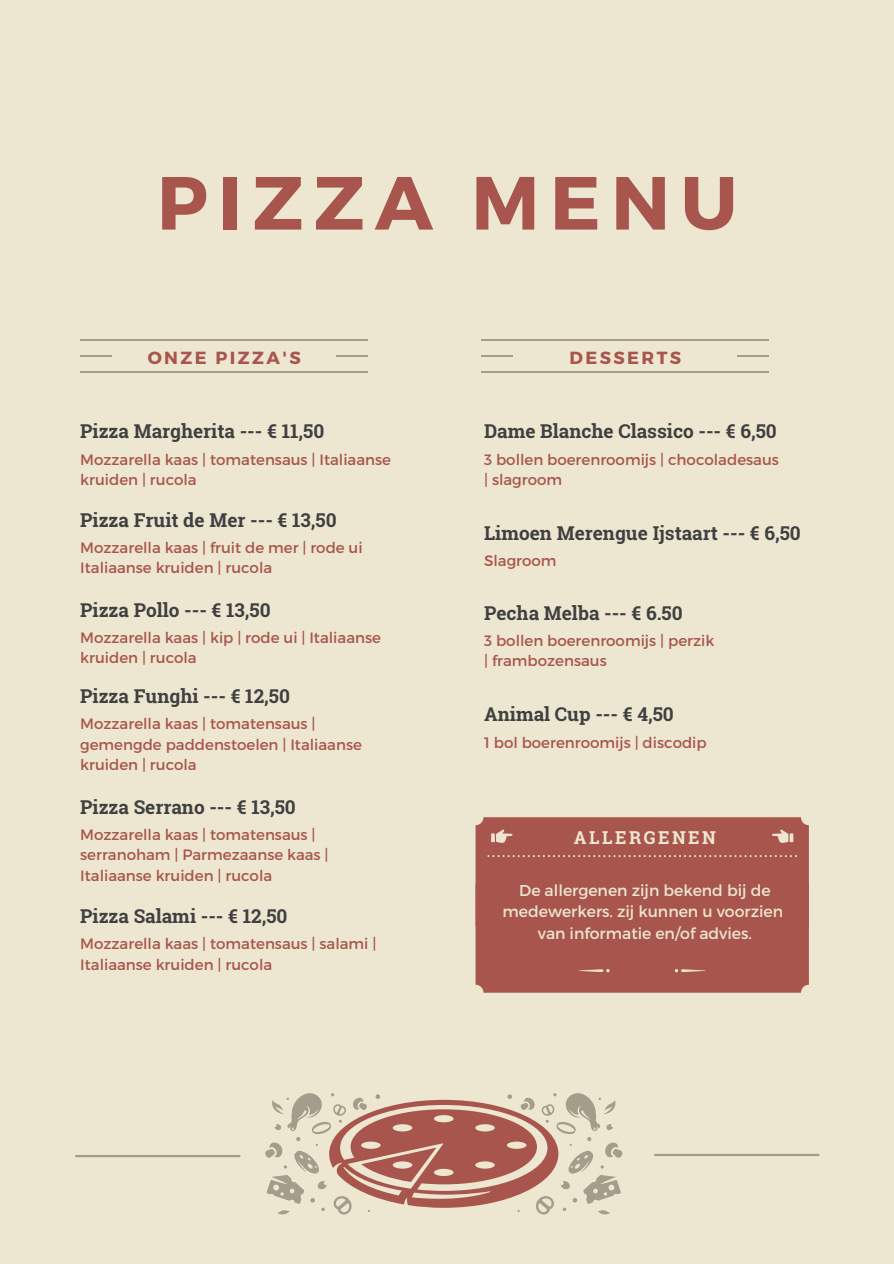
<style>
.page{position:relative;width:894px;height:1264px;background:#fff}
.page>*{position:absolute;margin:0;border:0;box-sizing:border-box;transform-origin:0 0}
.t1{font:700 75px "Montserrat";letter-spacing:.14em;color:#a8564d}
.t2{font:700 19.05px "Roboto Slab";color:#404041}
.t3{font:700 17.85px "Roboto Slab";letter-spacing:.14em;color:#ede6d1}
.t4{font:700 17.55px "Montserrat";letter-spacing:.14em;color:#a8564d}
.t5{font:15.6px/21.5px "Montserrat";color:#ede6d1;text-align:center}
.t6{font:15px/20.2px "Montserrat";color:#a8564d}
</style>
<div class="page">
<div style="left:0;top:0;width:893px;height:1263px;background:#ede6d1"></div>
<div style="left:475px;top:817px;width:333px;height:175px;background:#a8564d"></div>
<hr style="left:76px;top:1154px;width:163px;height:3px;background:#a59d8b">
<svg style="left:265px;top:1093px;width:357px;height:121px"></svg>
<hr style="left:80px;top:355px;width:32px;height:2px;background:#a59d8b">
<hr style="left:335px;top:355px;width:32px;height:2px;background:#a59d8b">
<hr style="left:80px;top:339px;width:287px;height:2px;background:#a59d8b">
<hr style="left:80px;top:371px;width:287px;height:2px;background:#a59d8b">
<hr style="left:654px;top:1153px;width:164px;height:3px;background:#a59d8b">
<hr style="left:481px;top:355px;width:32px;height:2px;background:#a59d8b">
<hr style="left:736px;top:355px;width:32px;height:2px;background:#a59d8b">
<hr style="left:481px;top:339px;width:287px;height:2px;background:#a59d8b">
<hr style="left:481px;top:371px;width:287px;height:2px;background:#a59d8b">
<div style="left:512px;top:875px;width:259px;height:69px;background:#a8564d"></div>
<p class="t1" style="left:157px;top:154px;width:582px">PIZZA MENU</p>
<p class="t4" style="left:148px;top:346px;width:154px">ONZE PIZZA'S</p>
<p class="t2" style="left:80px;top:418px;width:245px">Pizza Margherita --- € 11,50</p>
<p class="t6" style="left:80px;top:448px;width:312px">Mozzarella kaas | tomatensaus | Italiaanse kruiden | rucola</p>
<p class="t2" style="left:80px;top:506px;width:258px">Pizza Fruit de Mer --- € 13,50</p>
<p class="t6" style="left:80px;top:536px;width:284px">Mozzarella kaas | fruit de mer | rode ui<br>Italiaanse kruiden | rucola</p>
<p class="t2" style="left:80px;top:596px;width:192px">Pizza Pollo --- € 13,50</p>
<p class="t6" style="left:80px;top:626px;width:302px">Mozzarella kaas | kip | rode ui | Italiaanse kruiden | rucola</p>
<p class="t2" style="left:80px;top:683px;width:211px">Pizza Funghi --- € 12,50</p>
<p class="t6" style="left:80px;top:713px;width:283px">Mozzarella kaas | tomatensaus | gemengde paddenstoelen | Italiaanse kruiden | rucola</p>
<p class="t2" style="left:80px;top:794px;width:217px">Pizza Serrano --- € 13,50</p>
<p class="t6" style="left:80px;top:824px;width:250px">Mozzarella kaas | tomatensaus | serranoham | Parmezaanse kaas |<br>Italiaanse kruiden | rucola</p>
<p class="t2" style="left:80px;top:903px;width:209px">Pizza Salami --- € 12,50</p>
<p class="t6" style="left:80px;top:933px;width:297px">Mozzarella kaas | tomatensaus | salami |<br>Italiaanse kruiden | rucola</p>
<p class="t4" style="left:569px;top:346px;width:113px">DESSERTS</p>
<p class="t2" style="left:484px;top:418px;width:294px">Dame Blanche Classico --- € 6,50</p>
<p class="t6" style="left:484px;top:448px;width:296px">3 bollen boerenroomijs | chocoladesaus</p>
<p class="t6" style="left:484px;top:468px;width:80px">| slagroom</p>
<p class="t2" style="left:484px;top:520px;width:318px">Limoen Merengue Ijstaart --- € 6,50</p>
<p class="t6" style="left:484px;top:550px;width:74px">Slagroom</p>
<p class="t2" style="left:484px;top:599px;width:200px">Pecha Melba --- € 6.50</p>
<p class="t6" style="left:484px;top:629px;width:232px">3 bollen boerenroomijs | perzik</p>
<p class="t6" style="left:484px;top:650px;width:124px">| frambozensaus</p>
<p class="t2" style="left:484px;top:701px;width:191px">Animal Cup --- € 4,50</p>
<p class="t6" style="left:484px;top:731px;width:224px">1 bol boerenroomijs | discodip</p>
<p class="t3" style="left:573px;top:825px;width:144px">ALLERGENEN</p>
<p class="t5" style="left:502px;top:879px;width:282px">De allergenen zijn bekend bij de medewerkers. zij kunnen u voorzien</p>
<p class="t5" style="left:537px;top:921px;width:216px">van informatie en/of advies.</p>
</div>
